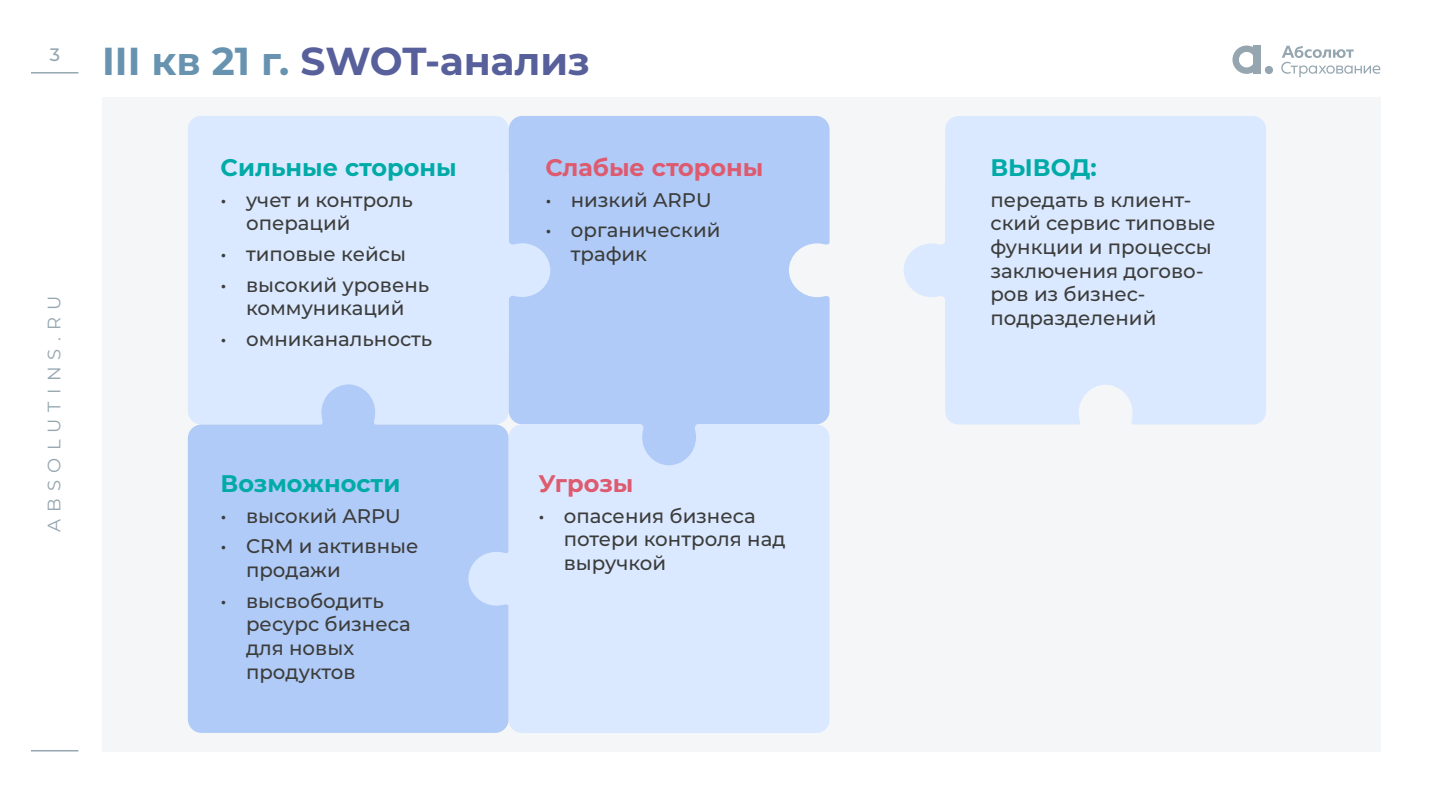
<style>
.page{position:relative;width:1440px;height:810px;background:#fff}
.page>*{position:absolute;margin:0;border:0;box-sizing:border-box;transform-origin:0 0}
.t1{font:700 39px "Montserrat";color:#57609b}
.t2{font:700 24px "Montserrat";color:#00aaa7}
.t3{font:700 24px "Montserrat";color:#de5a6f}
.t4{font:500 19.8px/23.7px "Montserrat";color:#3c3c3b}
.t5{font:18px "Montserrat";letter-spacing:.4em;color:#95a6b0}
.t6{font:500 18px "Montserrat";color:#95a6b0}
.s1{color:#6793b1}
</style>
<div class="page">
<hr style="left:31px;top:72px;width:47px;height:2px;background:#95a6b0">
<hr style="left:31px;top:750px;width:47px;height:2px;background:#95a6b0">
<div style="left:1253px;top:46px;width:7px;height:28px;background:#95a6b0"></div>
<svg style="left:1232px;top:46px;width:21px;height:28px"></svg>
<div style="left:1264px;top:66px;width:8px;height:8px;background:#95a6b0;border-radius:50%"></div>
<svg style="left:1281px;top:46px;width:99px;height:31px"></svg>
<div style="left:102px;top:97px;width:1278px;height:655px;background:#f4f6f8"></div>
<div style="left:188px;top:116px;width:320px;height:308px;background:#dae9ff;border-radius:13px"></div>
<div style="left:188px;top:425px;width:320px;height:308px;background:#b0cbf7;border-radius:14px"></div>
<div style="left:508px;top:116px;width:321px;height:308px;background:#b0cbf7;border-radius:14px"></div>
<div style="left:508px;top:425px;width:321px;height:308px;background:#dae9ff;border-radius:13px"></div>
<svg style="left:508px;top:172px;width:42px;height:196px"></svg>
<svg style="left:468px;top:481px;width:41px;height:196px"></svg>
<svg style="left:571px;top:424px;width:196px;height:42px"></svg>
<svg style="left:250px;top:384px;width:196px;height:41px"></svg>
<div style="left:945px;top:116px;width:320px;height:308px;background:#dae9ff;border-radius:13px"></div>
<svg style="left:904px;top:242px;width:41px;height:56px"></svg>
<svg style="left:789px;top:172px;width:41px;height:196px"></svg>
<svg style="left:1007px;top:385px;width:196px;height:40px"></svg>
<p class="t6" style="left:50px;top:42px;width:12px">3</p>
<p class="t5" style="left:42px;top:532px;width:238px;rotate:-90deg">ABSOLUTINS.RU</p>
<h1 class="t1" style="left:102px;top:33px;width:489px"><span class="s1">III кв 21 г.</span> SWOT-анализ</h1>
<p class="t2" style="left:221px;top:150px;width:237px">Сильные стороны</p>
<p class="t4" style="left:246px;top:187px;width:168px;text-indent:-25px">• учет и контроль операций</p>
<p class="t4" style="left:221px;top:241px;width:187px">• типовые кейсы</p>
<p class="t4" style="left:221px;top:272px;width:210px;text-align:center">• высокий уровень коммуникаций</p>
<p class="t4" style="left:221px;top:326px;width:213px">• омниканальность</p>
<p class="t2" style="left:221px;top:466px;width:181px">Возможности</p>
<p class="t4" style="left:221px;top:503px;width:182px">• высокий ARPU</p>
<p class="t4" style="left:246px;top:534px;width:174px;text-indent:-25px">• CRM и активные продажи</p>
<p class="t4" style="left:246px;top:588px;width:166px;text-indent:-25px">• высвободить ресурс бизнеса для новых продуктов</p>
<p class="t3" style="left:545px;top:150px;width:219px">Слабые стороны</p>
<p class="t4" style="left:545px;top:187px;width:168px">• низкий ARPU</p>
<p class="t4" style="left:571px;top:218px;width:151px;text-indent:-25px">• органический трафик</p>
<p class="t3" style="left:538px;top:466px;width:96px">Угрозы</p>
<p class="t4" style="left:564px;top:503px;width:223px;text-indent:-25px">• опасения бизнеса потери контроля над выручкой</p>
<p class="t2" style="left:990px;top:150px;width:108px">ВЫВОД:</p>
<p class="t4" style="left:990px;top:187px;width:227px">передать в клиент&shy;ский сервис типовые функции и процессы заключения догово&shy;ров из бизнес&shy;подразделений</p>
</div>
